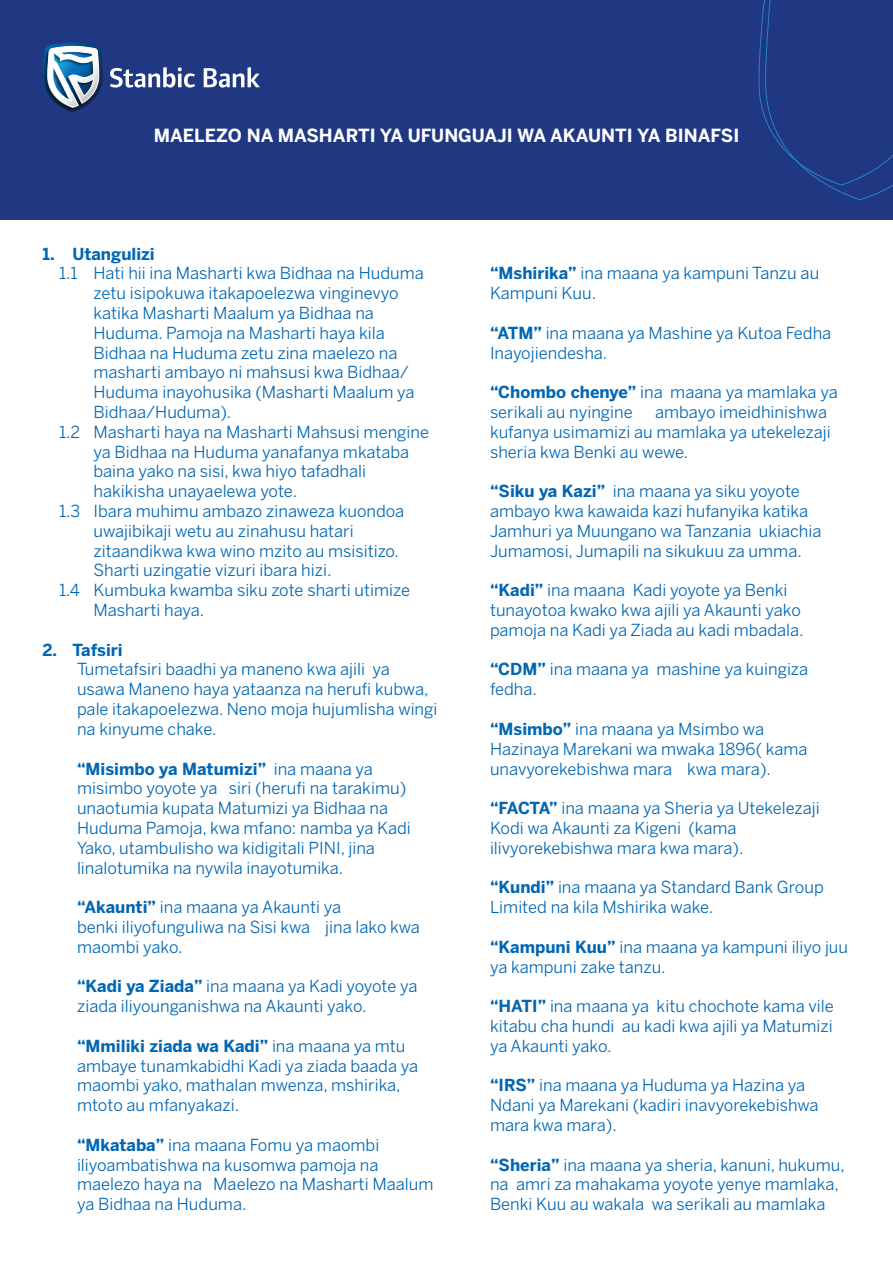
<style>
.page{position:relative;width:893px;height:1263px;background:#fff}
.page>*{position:absolute;margin:0;border:0;box-sizing:border-box;transform-origin:0 0}
.t1{font:700 18px "Benton Sans";color:#fff}
.t2{font:16.5px/19.8px "Benton Sans";color:#0166b3}
.t3{font:700 16.5px "Benton Sans";color:#0166b3}
.s1{font-weight:700}
</style>
<div class="page">
<div style="left:0;top:0;width:893px;height:219px;background:#203882"></div>
<img style="left:43px;top:43px;width:60px;height:69px">
<svg style="left:110px;top:67px;width:85px;height:21px"></svg>
<svg style="left:204px;top:67px;width:56px;height:21px"></svg>
<svg style="left:758px;top:0;width:135px;height:200px"></svg>
<p class="t1" style="left:154px;top:124px;width:587px">MAELEZO NA MASHARTI YA UFUNGUAJI WA AKAUNTI YA BINAFSI</p>
<p class="t3" style="left:43px;top:243px;width:114px">1. Utangulizi</p>
<p class="t2" style="left:94px;top:264px;width:332px;text-indent:-34px">1.1 Hati hii ina Masharti kwa Bidhaa na Huduma zetu isipokuwa itakapoelezwa vinginevyo katika Masharti Maalum ya Bidhaa na Huduma. Pamoja na Masharti haya kila Bidhaa na Huduma zetu zina maelezo na masharti ambayo ni mahsusi kwa Bidhaa/ Huduma inayohusika (Masharti Maalum ya Bidhaa/Huduma).</p>
<p class="t2" style="left:94px;top:422px;width:337px;text-indent:-34px">1.2 Masharti haya na Masharti Mahsusi mengine ya Bidhaa na Huduma yanafanya mkataba baina yako na sisi, kwa hiyo tafadhali hakikisha unayaelewa yote.</p>
<p class="t2" style="left:94px;top:501px;width:312px;text-indent:-34px">1.3 Ibara muhimu ambazo zinaweza kuondoa uwajibikaji wetu au zinahusu hatari zitaandikwa kwa wino mzito au msisitizo.<br>Sharti uzingatie vizuri ibara hizi.</p>
<p class="t2" style="left:94px;top:580px;width:318px;text-indent:-34px">1.4 Kumbuka kwamba siku zote sharti utimize<br>Masharti haya.</p>
<p class="t3" style="left:43px;top:639px;width:82px">2. Tafsiri</p>
<p class="t2" style="left:77px;top:660px;width:362px">Tumetafsiri baadhi ya maneno kwa ajili ya usawa Maneno haya yataanza na herufi kubwa, pale itakapoelezwa. Neno moja hujumlisha wingi na kinyume chake.</p>
<p class="t2" style="left:77px;top:759px;width:335px"><span class="s1">“Misimbo ya Matumizi”</span> ina maana ya misimbo yoyote ya siri (herufi na tarakimu) unaotumia kupata Matumizi ya Bidhaa na Huduma Pamoja, kwa mfano: namba ya Kadi Yako, utambulisho wa kidigitali PINI, jina linalotumika na nywila inayotumika.</p>
<p class="t2" style="left:77px;top:897px;width:266px"><span class="s1">“Akaunti”</span> ina maana ya Akaunti ya</p>
<p class="t2" style="left:77px;top:917px;width:344px">benki iliyofunguliwa na Sisi kwa jina lako kwa maombi yako.</p>
<p class="t2" style="left:77px;top:976px;width:342px"><span class="s1">“Kadi ya Ziada”</span> ina maana ya Kadi yoyote ya ziada iliyounganishwa na Akaunti yako.</p>
<p class="t2" style="left:77px;top:1036px;width:343px"><span class="s1">“Mmiliki ziada wa Kadi”</span> ina maana ya mtu ambaye tunamkabidhi Kadi ya ziada baada ya maombi yako, mathalan mwenza, mshirika, mtoto au mfanyakazi.</p>
<p class="t2" style="left:77px;top:1135px;width:358px"><span class="s1">“Mkataba”</span> ina maana Fomu ya maombi iliyoambatishwa na kusomwa pamoja na maelezo haya na Maelezo na Masharti Maalum ya Bidhaa na Huduma.</p>
<p class="t2" style="left:490px;top:264px;width:331px"><span class="s1">“Mshirika”</span> ina maana ya kampuni Tanzu au<br>Kampuni Kuu.</p>
<p class="t2" style="left:490px;top:323px;width:343px"><span class="s1">“ATM”</span> ina maana ya Mashine ya Kutoa Fedha<br>Inayojiendesha.</p>
<p class="t2" style="left:490px;top:382px;width:349px"><span class="s1">“Chombo chenye”</span> ina maana ya mamlaka ya serikali au nyingine</p>
<p class="t2" style="left:490px;top:402px;width:342px;text-indent:165px">ambayo imeidhinishwa kufanya usimamizi au mamlaka ya utekelezaji sheria kwa Benki au wewe.</p>
<p class="t2" style="left:490px;top:481px;width:333px"><span class="s1">“Siku ya Kazi”</span> ina maana ya siku yoyote ambayo kwa kawaida kazi hufanyika katika Jamhuri ya Muungano wa Tanzania ukiachia Jumamosi, Jumapili na sikukuu za umma.</p>
<p class="t2" style="left:490px;top:580px;width:315px"><span class="s1">“Kadi”</span> ina maana Kadi yoyote ya Benki tunayotoa kwako kwa ajili ya Akaunti yako pamoja na Kadi ya Ziada au kadi mbadala.</p>
<p class="t2" style="left:490px;top:660px;width:320px"><span class="s1">“CDM”</span> ina maana ya mashine ya kuingiza fedha.</p>
<p class="t2" style="left:490px;top:719px;width:319px"><span class="s1">“Msimbo”</span> ina maana ya Msimbo wa<br>Hazinaya Marekani wa mwaka 1896( kama unavyorekebishwa mara kwa mara).</p>
<p class="t2" style="left:490px;top:798px;width:331px"><span class="s1">“FACTA”</span> ina maana ya Sheria ya Utekelezaji<br>Kodi wa Akaunti za Kigeni (kama ilivyorekebishwa mara kwa mara).</p>
<p class="t2" style="left:490px;top:877px;width:335px"><span class="s1">“Kundi”</span> ina maana ya Standard Bank Group<br>Limited na kila Mshirika wake.</p>
<p class="t2" style="left:490px;top:937px;width:360px"><span class="s1">“Kampuni Kuu”</span> ina maana ya kampuni iliyo juu ya kampuni zake tanzu.</p>
<p class="t2" style="left:490px;top:996px;width:345px;text-align:justify"><span class="s1">“HATI”</span> ina maana ya kitu chochote kama vile kitabu cha hundi au kadi kwa ajili ya Matumizi ya Akaunti yako.</p>
<p class="t2" style="left:490px;top:1075px;width:330px"><span class="s1">“IRS”</span> ina maana ya Huduma ya Hazina ya<br>Ndani ya Marekani (kadiri inavyorekebishwa mara kwa mara).</p>
<p class="t2" style="left:490px;top:1155px;width:356px"><span class="s1">“Sheria”</span> ina maana ya sheria, kanuni, hukumu, na amri za mahakama yoyote yenye mamlaka,<br>Benki Kuu au wakala wa serikali au mamlaka</p>
</div>
